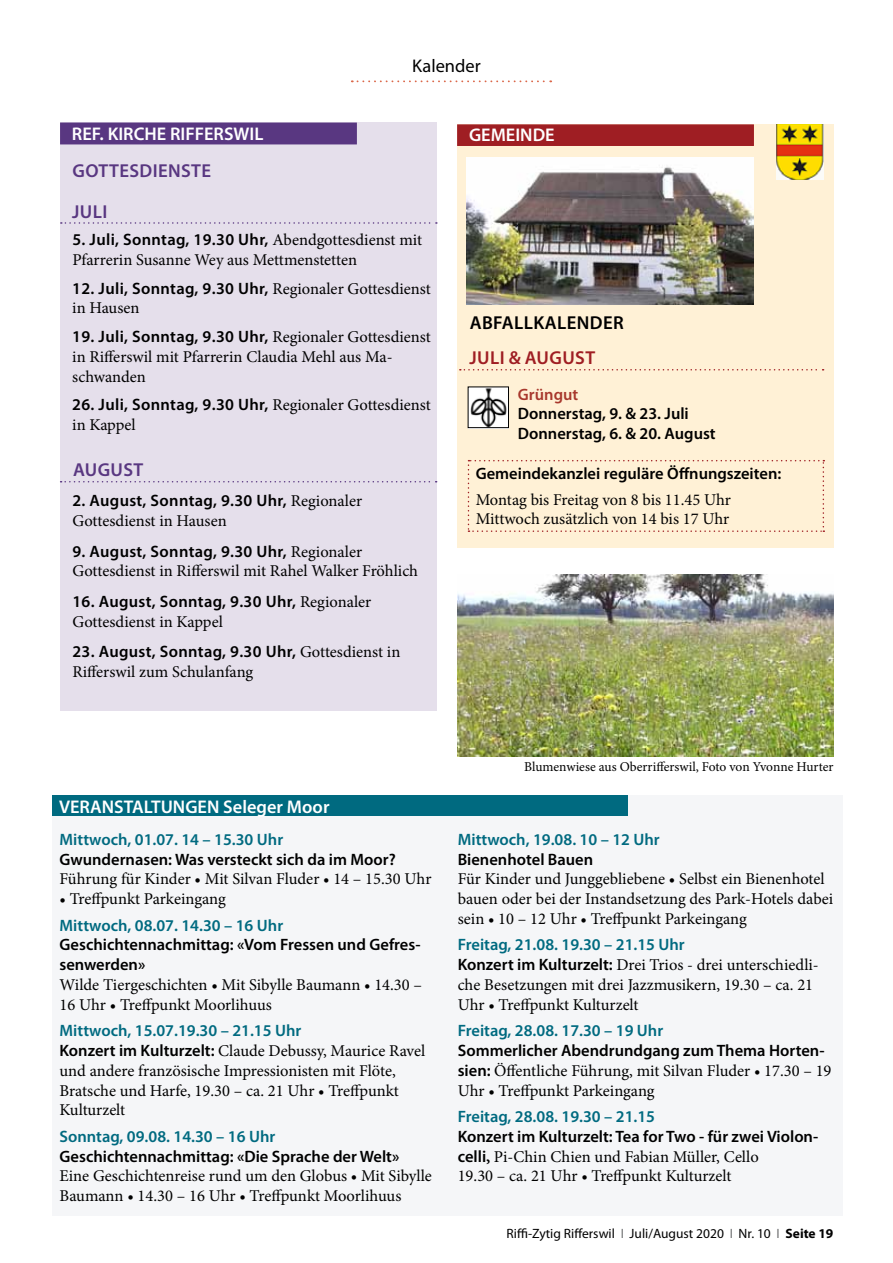
<style>
.page{position:relative;width:893px;height:1263px;background:#fff}
.page>*{position:absolute;margin:0;border:0;box-sizing:border-box;transform-origin:0 0}
.t1{font:600 18.75px "Myriad Pro";letter-spacing:.02em;color:#593781}
.t2{font:600 18.75px "Myriad Pro";color:#000}
.t3{font:600 18.75px "Myriad Pro";color:#9f1e23}
.t4{font:600 18.3px "Myriad Pro";color:#fff}
.t5{font:18.3px "Myriad Pro";color:#000}
.t6{font:16.5px/19.8px "Minion Pro";color:#000}
.t7{font:600 16.5px "Myriad Pro";letter-spacing:.02em;color:#000}
.t8{font:600 16.5px/19.8px "Myriad Pro";color:#000}
.t9{font:600 16.5px "Myriad Pro";color:#006a80}
.t10{font:600 16.5px "Myriad Pro";color:#a8382d}
.t11{font:13.5px "Myriad Pro";color:#000}
.t12{font:13.5px "Minion Pro";color:#000}
.s1{font-family:"Minion Pro";font-weight:400}
.s2{font-family:"Myriad Pro";font-weight:600}
.s3{font-weight:700}
.s4{color:#707172}
</style>
<div class="page">
<div style="left:52px;top:795px;width:791px;height:421px;background:#f5f6f8"></div>
<svg style="left:352px;top:80px;width:199px;height:2px"></svg>
<div style="left:60px;top:123px;width:376px;height:588px;background:#e5dfeb"></div>
<div style="left:60px;top:123px;width:297px;height:21px;background:#593781"></div>
<svg style="left:61px;top:222px;width:376px;height:2px"></svg>
<svg style="left:61px;top:481px;width:376px;height:1px"></svg>
<div style="left:457px;top:124px;width:376px;height:423px;background:#fff1d6"></div>
<div style="left:457px;top:124px;width:297px;height:22px;background:#9f1e23;border:2px solid #9f1e23"></div>
<svg style="left:460px;top:369px;width:364px;height:1px"></svg>
<img style="left:777px;top:124px;width:46px;height:56px">
<img style="left:468px;top:389px;width:41px;height:40px">
<div style="left:468px;top:387px;width:41px;height:41px;border:1px solid #000"></div>
<svg style="left:468px;top:460px;width:356px;height:72px"></svg>
<img style="left:467px;top:158px;width:286px;height:146px">
<img style="left:457px;top:575px;width:376px;height:182px">
<div style="left:52px;top:795px;width:575px;height:21px;background:#006a80"></div>
<p class="t4" style="left:72px;top:122px;width:193px">REF. KIRCHE RIFFERSWIL</p>
<p class="t1" style="left:72px;top:159px;width:25px">Gottesdienste</p>
<p class="t1" style="left:72px;top:200px;width:37px">JULI</p>
<p class="t5" style="left:412px;top:54px;width:70px">Kalender</p>
<p class="t4" style="left:469px;top:124px;width:87px">GEMEINDE</p>
<p class="t7" style="left:72px;top:229px;width:351px">5. Juli, Sonntag, 19.30 Uhr, <span class="s1">Abendgottesdienst mit</span></p>
<p class="t6" style="left:72px;top:250px;width:286px">Pfarrerin Susanne Wey aus Mettmenstetten</p>
<p class="t7" style="left:72px;top:278px;width:360px">12. Juli, Sonntag, 9.30 Uhr, <span class="s1">Regionaler Gottesdienst</span></p>
<p class="t6" style="left:72px;top:298px;width:69px">in Hausen</p>
<p class="t7" style="left:72px;top:326px;width:360px">19. Juli, Sonntag, 9.30 Uhr, <span class="s1">Regionaler Gottesdienst</span></p>
<p class="t6" style="left:72px;top:347px;width:322px">in Rifferswil mit Pfarrerin Claudia Mehl aus Ma&shy;schwanden</p>
<p class="t7" style="left:72px;top:394px;width:360px">26. Juli, Sonntag, 9.30 Uhr, <span class="s1">Regionaler Gottesdienst</span></p>
<p class="t6" style="left:72px;top:414px;width:65px">in Kappel</p>
<p class="t1" style="left:73px;top:458px;width:72px">AUGUST</p>
<p class="t7" style="left:72px;top:490px;width:291px">2. August, Sonntag, 9.30 Uhr, <span class="s1">Regionaler</span></p>
<p class="t6" style="left:72px;top:511px;width:156px">Gottesdienst in Hausen</p>
<p class="t7" style="left:72px;top:541px;width:291px">9. August, Sonntag, 9.30 Uhr, <span class="s1">Regionaler</span></p>
<p class="t6" style="left:72px;top:561px;width:347px">Gottesdienst in Rifferswil mit Rahel Walker Fröhlich</p>
<p class="t7" style="left:72px;top:591px;width:300px">16. August, Sonntag, 9.30 Uhr, <span class="s1">Regionaler</span></p>
<p class="t6" style="left:72px;top:612px;width:152px">Gottesdienst in Kappel</p>
<p class="t7" style="left:72px;top:641px;width:329px">23. August, Sonntag, 9.30 Uhr, <span class="s1">Gottesdienst in</span></p>
<p class="t6" style="left:72px;top:662px;width:182px">Rifferswil zum Schulanfang</p>
<p class="t2" style="left:470px;top:311px;width:25px">Abfallkalender</p>
<p class="t3" style="left:469px;top:346px;width:80px">Juli &amp; August</p>
<p class="t10" style="left:518px;top:383px;width:62px">Grüngut</p>
<p class="t8" style="left:518px;top:403px;width:199px">Donnerstag, 9. &amp; 23. Juli<br>Donnerstag, 6. &amp; 20. August</p>
<p class="t8" style="left:476px;top:464px;width:307px">Gemeindekanzlei reguläre Öffnungszeiten:</p>
<p class="t6" style="left:476px;top:490px;width:257px">Montag bis Freitag von 8 bis 11.45 Uhr<br>Mittwoch zusätzlich von 14 bis 17 Uhr</p>
<p class="t4" style="left:59px;top:795px;width:272px">VERANSTALTUNGEN Seleger Moor</p>
<p class="t9" style="left:60px;top:829px;width:225px">Mittwoch, 01.07. 14 – 15.30 Uhr</p>
<p class="t8" style="left:60px;top:849px;width:338px">Gwundernasen: Was versteckt sich da im Moor?</p>
<p class="t6" style="left:60px;top:869px;width:373px">Führung für Kinder • Mit Silvan Fluder • 14 – 15.30 Uhr</p>
<p class="t6" style="left:60px;top:889px;width:168px">• Treffpunkt Parkeingang</p>
<p class="t9" style="left:60px;top:914px;width:225px">Mittwoch, 08.07. 14.30 – 16 Uhr</p>
<p class="t8" style="left:60px;top:934px;width:363px">Geschichtennachmittag: «Vom Fressen und Gefres&shy;senwerden»</p>
<p class="t6" style="left:60px;top:975px;width:364px">Wilde Tiergeschichten • Mit Sibylle Baumann • 14.30 –<br>16 Uhr • Treffpunkt Moorlihuus</p>
<p class="t9" style="left:60px;top:1020px;width:243px">Mittwoch, 15.07.19.30 – 21.15 Uhr</p>
<p class="t6" style="left:60px;top:1041px;width:367px"><span class="s2">Konzert im Kulturzelt:</span> Claude Debussy, Maurice Ravel und andere französische Impressionisten mit Flöte, Bratsche und Harfe, 19.30 – ca. 21 Uhr • Treffpunkt Kulturzelt</p>
<p class="t9" style="left:60px;top:1126px;width:217px">Sonntag, 09.08. 14.30 – 16 Uhr</p>
<p class="t8" style="left:60px;top:1146px;width:341px">Geschichtennachmittag: «Die Sprache der Welt»</p>
<p class="t6" style="left:60px;top:1166px;width:374px">Eine Geschichtenreise rund um den Globus • Mit Sibylle<br>Baumann • 14.30 – 16 Uhr • Treffpunkt Moorlihuus</p>
<p class="t12" style="left:524px;top:757px;width:311px">Blumenwiese aus Oberrifferswil, Foto von Yvonne Hurter</p>
<p class="t9" style="left:458px;top:829px;width:204px">Mittwoch, 19.08. 10 – 12 Uhr</p>
<p class="t8" style="left:458px;top:849px;width:137px">Bienenhotel Bauen</p>
<p class="t6" style="left:458px;top:869px;width:377px">Für Kinder und Junggebliebene • Selbst ein Bienenhotel bauen oder bei der Instandsetzung des Park-Hotels dabei sein • 10 – 12 Uhr • Treffpunkt Parkeingang</p>
<p class="t9" style="left:458px;top:934px;width:229px">Freitag, 21.08. 19.30 – 21.15 Uhr</p>
<p class="t6" style="left:458px;top:955px;width:363px"><span class="s2">Konzert im Kulturzelt:</span> Drei Trios - drei unterschiedli&shy;che Besetzungen mit drei Jazzmusikern, 19.30 – ca. 21<br>Uhr • Treffpunkt Kulturzelt</p>
<p class="t9" style="left:458px;top:1020px;width:207px">Freitag, 28.08. 17.30 – 19 Uhr</p>
<p class="t8" style="left:458px;top:1040px;width:368px">Sommerlicher Abendrundgang zum Thema Horten-</p>
<p class="t6" style="left:458px;top:1061px;width:375px"><span class="s2">sien:</span> Öffentliche Führung, mit Silvan Fluder • 17.30 – 19<br>Uhr • Treffpunkt Parkeingang</p>
<p class="t9" style="left:458px;top:1106px;width:199px">Freitag, 28.08. 19.30 – 21.15</p>
<p class="t8" style="left:458px;top:1126px;width:362px">Konzert im Kulturzelt: Tea for Two - für zwei Violon-</p>
<p class="t6" style="left:458px;top:1146px;width:303px"><span class="s2">celli</span><span class="s3">,</span> Pi-Chin Chien und Fabian Müller, Cello<br>19.30 – ca. 21 Uhr • Treffpunkt Kulturzelt</p>
<p class="t11" style="left:506px;top:1225px;width:328px">Riffi-Zytig Rifferswil <span class="s4">I</span> Juli/August 2020 <span class="s4">I</span> Nr. 10 <span class="s4">I</span> <span class="s3">Seite 19</span></p>
</div>
